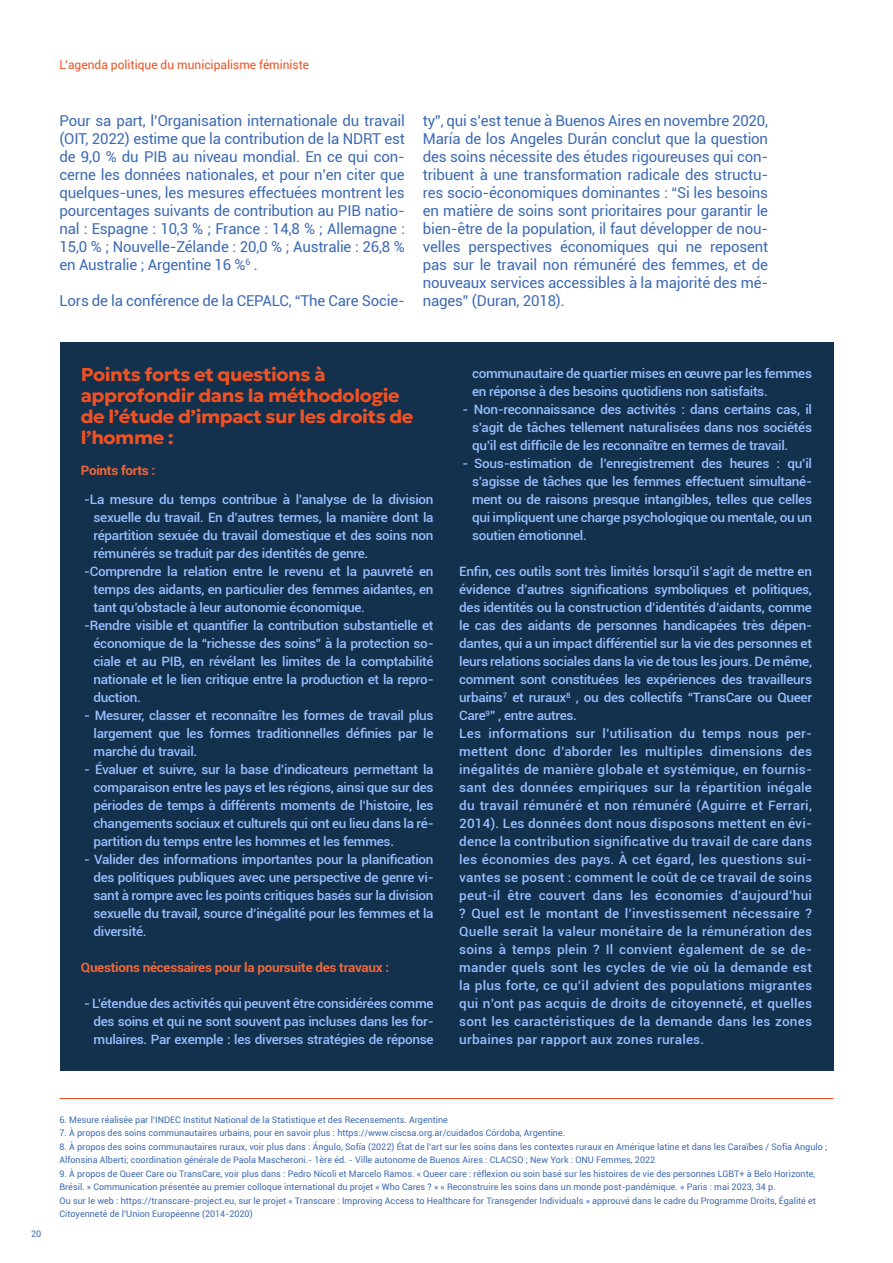
<style>
.page{position:relative;width:893px;height:1263px;background:#fff}
.page>*{position:absolute;margin:0;border:0;box-sizing:border-box;transform-origin:0 0}
.t1{font:100 18.6px/21px "Geologica";letter-spacing:-.025em;color:#ef5123;scale:1.04 1}
.t2{font:15px/18px "Roboto";letter-spacing:-.01em;color:#3e6bb3;text-align:justify}
.t3{font:500 12.9px/18px "Roboto";letter-spacing:-.02em;color:#97beff;text-align:justify;scale:1.04 1}
.t4{font:500 12.9px/18px "Roboto";letter-spacing:.015em;color:#97beff;scale:1.04 1}
.t5{font:700 12.9px "Roboto";letter-spacing:-.02em;color:#ec6739;scale:1.04 1}
.t6{font:12px "Roboto";color:#ef5123}
.t7{font:9px/13.5px "Roboto";color:#3e6bb3}
</style>
<div class="page">
<div style="left:60px;top:342px;width:773px;height:729px;background:#13304c"></div>
<hr style="left:60px;top:1098px;width:773px;height:1px;background:#ef5123">
<p class="t6" style="left:60px;top:56px;width:251px">L’agenda politique du municipalisme féministe</p>
<p class="t2" style="left:60px;top:111px;width:347px">Pour sa part, l’Organisation internationale du travail (OIT, 2022) estime que la contribution de la NDRT est de 9,0 % du PIB au niveau mondial. En ce qui con&shy;cerne les données nationales, et pour n’en citer que quelques-unes, les mesures effectuées montrent les pourcentages suivants de contribution au PIB natio&shy;nal : Espagne : 10,3 % ; France : 14,8 % ; Allemagne :<br>15,0 % ; Nouvelle-Zélande : 20,0 % ; Australie : 26,8 % en Australie ; Argentine 16 %<sup>6</sup> .</p>
<p class="t2" style="left:60px;top:291px;width:347px">Lors de la conférence de la CEPALC, “The Care Socie-</p>
<p class="t2" style="left:423px;top:111px;width:347px">ty”, qui s’est tenue à Buenos Aires en novembre 2020, María de los Angeles Durán conclut que la question des soins nécessite des études rigoureuses qui con&shy;tribuent à une transformation radicale des structu&shy;res socio-économiques dominantes : “Si les besoins en matière de soins sont prioritaires pour garantir le bien-être de la population, il faut développer de nou&shy;velles perspectives économiques qui ne reposent pas sur le travail non rémunéré des femmes, et de nouveaux services accessibles à la majorité des mé&shy;nages” (Duran, 2018).</p>
<h1 class="t1" style="left:81px;top:362px;width:321px">Points forts et questions à approfondir dans la méthodologie de l’étude d’impact sur les droits de l’homme :</h1>
<p class="t5" style="left:81px;top:461px;width:73px">Points forts :</p>
<p class="t3" style="left:84px;top:490px;width:337px">-La mesure du temps contribue à l’analyse de la division</p>
<p class="t3" style="left:94px;top:508px;width:328px">sexuelle du travail. En d’autres termes, la manière dont la</p>
<p class="t3" style="left:94px;top:526px;width:328px">répartition sexuée du travail domestique et des soins non</p>
<p class="t3" style="left:94px;top:544px;width:266px">rémunérés se traduit par des identités de genre.</p>
<p class="t3" style="left:84px;top:562px;width:337px">-Comprendre la relation entre le revenu et la pauvreté en</p>
<p class="t3" style="left:94px;top:580px;width:328px">temps des aidants, en particulier des femmes aidantes, en</p>
<p class="t3" style="left:94px;top:598px;width:263px">tant qu’obstacle à leur autonomie économique.</p>
<p class="t3" style="left:84px;top:616px;width:337px">-Rendre visible et quantifier la contribution substantielle et</p>
<p class="t3" style="left:94px;top:634px;width:329px">économique de la “richesse des soins” à la protection so-</p>
<p class="t3" style="left:94px;top:652px;width:328px">ciale et au PIB, en révélant les limites de la comptabilité</p>
<p class="t3" style="left:94px;top:670px;width:329px">nationale et le lien critique entre la production et la repro-</p>
<p class="t3" style="left:94px;top:688px;width:47px">duction.</p>
<p class="t3" style="left:94px;top:706px;width:328px;text-indent:-9px">- Mesurer, classer et reconnaître les formes de travail plus largement que les formes traditionnelles définies par le marché du travail.</p>
<p class="t3" style="left:94px;top:760px;width:329px;text-indent:-9px">- Évaluer et suivre, sur la base d’indicateurs permettant la comparaison entre les pays et les régions, ainsi que sur des périodes de temps à différents moments de l’histoire, les changements sociaux et culturels qui ont eu lieu dans la ré&shy;partition du temps entre les hommes et les femmes.</p>
<p class="t3" style="left:94px;top:850px;width:329px;text-indent:-9px">- Valider des informations importantes pour la planification des politiques publiques avec une perspective de genre vi&shy;sant à rompre avec les points critiques basés sur la division sexuelle du travail, source d’inégalité pour les femmes et la diversité.</p>
<p class="t5" style="left:81px;top:958px;width:298px">Questions nécessaires pour la poursuite des travaux :</p>
<p class="t3" style="left:94px;top:994px;width:329px;text-indent:-9px">- L’étendue des activités qui peuvent être considérées comme des soins et qui ne sont souvent pas incluses dans les for&shy;mulaires. Par exemple : les diverses stratégies de réponse</p>
<p class="t3" style="left:472px;top:364px;width:328px">communautaire de quartier mises en œuvre par les femmes en réponse à des besoins quotidiens non satisfaits.</p>
<p class="t3" style="left:472px;top:400px;width:328px;text-indent:-9px">- Non-reconnaissance des activités : dans certains cas, il s’agit de tâches tellement naturalisées dans nos sociétés qu’il est difficile de les reconnaître en termes de travail.</p>
<p class="t3" style="left:472px;top:454px;width:329px;text-indent:-9px">- Sous-estimation de l’enregistrement des heures : qu’il s’agisse de tâches que les femmes effectuent simultané&shy;ment ou de raisons presque intangibles, telles que celles qui impliquent une charge psychologique ou mentale, ou un soutien émotionnel.</p>
<p class="t4" style="left:459px;top:562px;width:341px">Enfin, ces outils sont très limités lorsqu’il s’agit de mettre en évidence d’autres significations symboliques et politiques, des identités ou la construction d’identités d’aidants, comme le cas des aidants de personnes handicapées très dépen&shy;dantes, qui a un impact différentiel sur la vie des personnes et leurs relations sociales dans la vie de tous les jours. De même, comment sont constituées les expériences des travailleurs urbains<sup>7</sup> et ruraux<sup>8</sup> , ou des collectifs “TransCare ou Queer Care<sup>9</sup>” , entre autres.<br>Les informations sur l’utilisation du temps nous per&shy;mettent donc d’aborder les multiples dimensions des inégalités de manière globale et systémique, en fournis&shy;sant des données empiriques sur la répartition inégale du travail rémunéré et non rémunéré (Aguirre et Ferrari, 2014). Les données dont nous disposons mettent en évi&shy;dence la contribution significative du travail de care dans les économies des pays. À cet égard, les questions sui&shy;vantes se posent : comment le coût de ce travail de soins peut-il être couvert dans les économies d’aujourd’hui ? Quel est le montant de l’investissement nécessaire ?<br>Quelle serait la valeur monétaire de la rémunération des soins à temps plein ? Il convient également de se de&shy;mander quels sont les cycles de vie où la demande est la plus forte, ce qu’il advient des populations migrantes qui n’ont pas acquis de droits de citoyenneté, et quelles sont les caractéristiques de la demande dans les zones urbaines par rapport aux zones rurales.</p>
<p class="t7" style="left:31px;top:1227px;width:12px">20</p>
<p class="t7" style="left:60px;top:1112px;width:390px">6. Mesure réalisée par l’INDEC Institut National de la Statistique et des Recensements. Argentine</p>
<p class="t7" style="left:60px;top:1126px;width:507px">7. À propos des soins communautaires urbains, pour en savoir plus : https://www.ciscsa.org.ar/cuidados Córdoba, Argentine.</p>
<p class="t7" style="left:60px;top:1139px;width:769px">8. À propos des soins communautaires ruraux, voir plus dans : Ángulo, Sofía (2022) État de l’art sur les soins dans les contextes ruraux en Amérique latine et dans les Caraïbes / Sofía Angulo ;<br>Alfonsina Alberti; coordination générale de Paola Mascheroni.- 1ère éd. - Ville autonome de Buenos Aires : CLACSO ; New York : ONU Femmes, 2022</p>
<p class="t7" style="left:60px;top:1166px;width:758px">9. À propos de Queer Care ou TransCare, voir plus dans : Pedro Nícoli et Marcelo Ramos. « Queer care : réflexion ou soin basé sur les histoires de vie des personnes LGBT+ à Belo Horizonte, Brésil. » Communication présentée au premier colloque international du projet « Who Cares ? » « Reconstruire les soins dans un monde post-pandémique. » Paris : mai 2023, 34 p.<br>Ou sur le web : https://transcare-project.eu, sur le projet « Transcare : Improving Access to Healthcare for Transgender Individuals » approuvé dans le cadre du Programme Droits, Égalité et Citoyenneté de l’Union Européenne (2014-2020)</p>
</div>
